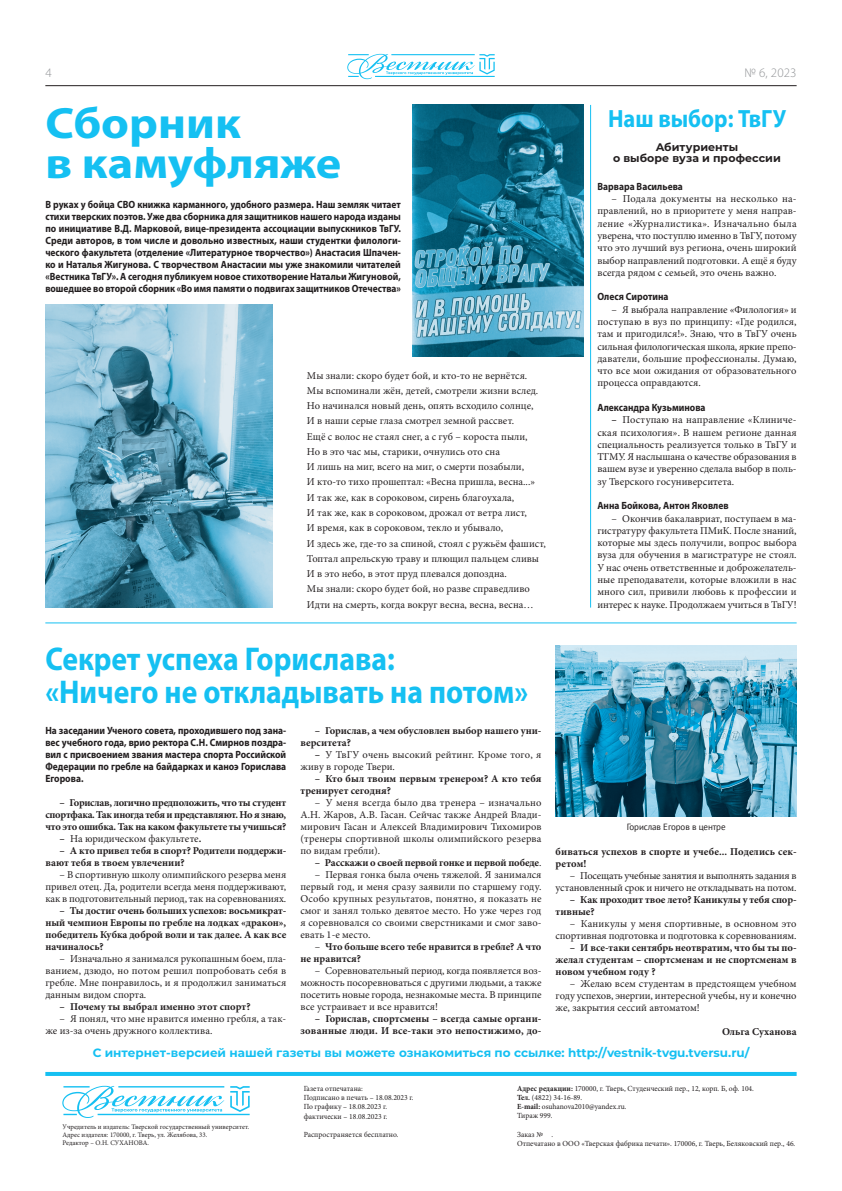
<style>
.page{position:relative;width:842px;height:1191px;background:#fff}
.page>*{position:absolute;margin:0;border:0;box-sizing:border-box;transform-origin:0 0}
.t1{font:700 44px/40px "Myriad Pro";color:#15c0f2;scale:1.1 1}
.t2{font:700 33px/33px "Myriad Pro";color:#15c0f2;scale:.9 1}
.t3{font:700 25px "Myriad Pro";color:#15c0f2;scale:.9 1}
.t4{font:300 13px "Myriad Pro";color:#939598}
.t5{font:700 12px "Montserrat";color:#15c0f2}
.t6{font:700 11px/11.8px "Montserrat";color:#231f20;text-align:center}
.t7{font:10.5px/12.3px "Minion Pro";color:#231f20;text-align:justify}
.t8{font:700 10.5px/12px "Minion Pro";color:#231f20}
.t9{font:700 10.5px/12px "Myriad Pro";color:#231f20;text-align:justify;scale:.9 1}
.t10{font:10.5px/12px "Minion Pro";letter-spacing:-.02em;color:#231f20;text-align:right}
.t11{font:9px "PT Sans";letter-spacing:-.01em;color:#231f20}
.t12{font:7.8px/9px "Minion Pro";color:#231f20}
.t13{font:7px/8px "Minion Pro";color:#231f20}
.s1{font-weight:700}
.s2{font-weight:400}
</style>
<div class="page">
<svg style="left:347px;top:54px;width:148px;height:25px"></svg>
<hr style="left:45px;top:85px;width:752px;height:1px;background:#231f20">
<hr style="left:45px;top:1072px;width:752px;height:4px;background:#15c0f2">
<svg style="left:62px;top:1085px;width:188px;height:33px"></svg>
<hr style="left:45px;top:622px;width:752px;height:1px;background:#15c0f2">
<hr style="left:590px;top:105px;width:1px;height:502px;background:#15c0f2">
<img style="left:412px;top:105px;width:171px;height:251px">
<img style="left:45px;top:305px;width:227px;height:302px">
<img style="left:556px;top:645px;width:241px;height:171px">
<p class="t4" style="left:45px;top:68px;width:8px">4</p>
<p class="t4" style="left:744px;top:68px;width:54px">№ 6, 2023</p>
<h1 class="t1" style="left:45px;top:106px;width:271px">Сборник<br>в камуфляже</h1>
<h3 class="t3" style="left:608px;top:109px;width:199px">Наш выбор: ТвГУ</h3>
<p class="t6" style="left:613px;top:142px;width:169px">Абитуриенты<br>о выборе вуза и профессии</p>
<p class="t9" style="left:597px;top:181px;width:96px">Варвара Васильева</p>
<p class="t7" style="left:597px;top:193px;width:201px;text-indent:14px">– Подала документы на несколько на&shy;правлений, но в приоритете у меня направ&shy;ление «Журналистика». Изначально была уверена, что поступлю именно в ТвГУ, потому что это лучший вуз региона, очень широкий выбор направлений подготовки. А ещё я буду всегда рядом с семьей, это очень важно.</p>
<p class="t9" style="left:597px;top:292px;width:80px">Олеся Сиротина</p>
<p class="t7" style="left:597px;top:304px;width:201px;text-indent:14px">– Я выбрала направление «Филология» и поступаю в вуз по принципу: «Где родился, там и пригодился!». Знаю, что в ТвГУ очень сильная филологическая школа, яркие препо&shy;даватели, большие профессионалы. Думаю, что все мои ожидания от образовательного процесса оправдаются.</p>
<p class="t9" style="left:597px;top:402px;width:122px">Александра Кузьминова</p>
<p class="t7" style="left:597px;top:415px;width:201px;text-indent:14px"><span class="s1">–</span> Поступаю на направление «Клиниче&shy;ская психология». В нашем регионе данная специальность реализуется только в ТвГУ и ТГМУ. Я наслышана о качестве образования в вашем вузе и уверенно сделала выбор в поль&shy;зу Тверского госуниверситета.</p>
<p class="t9" style="left:597px;top:500px;width:147px">Анна Бойкова, Антон Яковлев</p>
<p class="t7" style="left:597px;top:513px;width:201px;text-indent:14px">– Окончив бакалавриат, поступаем в ма&shy;гистратуру факультета ПМиК. После знаний, которые мы здесь получили, вопрос выбора вуза для обучения в магистратуре не стоял.<br>У нас очень ответственные и доброжелатель&shy;ные преподаватели, которые вложили в нас много сил, привили любовь к профессии и интерес к науке. Продолжаем учиться в ТвГУ!</p>
<p class="t9" style="left:45px;top:199px;width:397px">В руках у бойца СВО книжка карманного, удобного размера. Наш земляк читает стихи тверских поэтов. Уже два сборника для защитников нашего народа изданы по инициативе В.Д. Марковой, вице-президента ассоциации выпускников ТвГУ.<br>Среди авторов, в том числе и довольно известных, наши студентки филологи&shy;ческого факультета (отделение «Литературное творчество») Анастасия Шпачен&shy;ко и Наталья Жигунов а. С творчеством Анастасии мы уже знакомили читателей «Вестника ТвГУ». А сегодня публикуем новое стихотворение Натальи Жигуновой, вошедшее во второй сборник «Во имя памяти о подвигах защитников Отечества»</p>
<p class="t7" style="left:307px;top:368px;width:241px;line-height:15.3px;text-align:left">Мы знали: скоро будет бой, и кто-то не вернётся.<br>Мы вспоминали жён, детей, смотрели жизни вслед.<br>Но начинался новый день, опять всходило солнце,<br>И в наши серые глаза смотрел земной рассвет.<br>Ещё с волос не стаял снег, а с губ – короста пыли,<br>Но в это час мы, старики, очнулись ото сна<br>И лишь на миг, всего на миг, о смерти позабыли,<br>И кто-то тихо прошептал: «Весна пришла, весна...»<br>И так же, как в сороковом, сирень благоухала,<br>И так же, как в сороковом, дрожал от ветра лист,<br>И время, как в сороковом, текло и убывало,<br>И здесь же, где-то за спиной, стоял с ружьём фашист, Топтал апрельскую траву и плющил пальцем сливы И в это небо, в этот пруд плевался допоздна.<br>Мы знали: скоро будет бой, но разве справедливо Идти на смерть, когда вокруг весна, весна, весна…</p>
<h2 class="t2" style="left:45px;top:645px;width:538px">Секрет успеха Горислава:<br>«Ничего не откладывать на потом»</h2>
<p class="t8" style="left:300px;top:725px;width:242px;text-indent:14px">– Горислав, а чем обусловлен выбор нашего уни&shy;верситета?</p>
<p class="t7" style="left:300px;top:749px;width:242px;line-height:12px;text-indent:14px"><span class="s1">–</span> У ТвГУ очень высокий рейтинг. Кроме того, я живу в городе Твери.</p>
<p class="t8" style="left:300px;top:773px;width:242px;text-indent:14px">– Кто был твоим первым тренером? А кто тебя тренирует сегодня?</p>
<p class="t7" style="left:300px;top:797px;width:242px;text-indent:14px">– У меня всегда было два тренера – изначально А.Н. Жаров, А.В. Гасан. Сейчас также Андрей Влади&shy;мирович Гасан и Алексей Владимирович Тихомиров (тренеры спортивной школы олимпийского резерва по видам гребли).</p>
<p class="t8" style="left:315px;top:857px;width:228px">– Расскажи о своей первой гонке и первой победе<span class="s2">.</span></p>
<p class="t7" style="left:300px;top:869px;width:242px;line-height:12px;text-indent:14px">– Первая гонка была очень тяжелой. Я занимался первый год, и меня сразу заявили по старшему году.<br>Особо крупных результатов, понятно, я показать не смог и занял только девятое место. Но уже через год я соревновался со своими сверстниками и смог заво&shy;евать 1-е место.</p>
<p class="t8" style="left:300px;top:941px;width:242px;text-indent:14px"><span class="s2">–</span> Что больше всего тебе нравится в гребле? А что не нравится?</p>
<p class="t7" style="left:300px;top:965px;width:242px;line-height:12px;text-indent:14px">– Соревновательный период, когда появляется воз&shy;можность посоревноваться с другими людьми, а также посетить новые города, незнакомые места. В принципе все устраивает и все нравится!</p>
<p class="t8" style="left:300px;top:1013px;width:242px;text-align:right">– Горислав, спортсмены – всегда самые органи&shy;зованные люди. И все-таки это непостижимо, до-</p>
<p class="t9" style="left:45px;top:725px;width:269px">На заседании Ученого совета, проходившего под зана&shy;вес учебного года, врио ректора С.Н. Смирнов поздра&shy;вил с присвоением звания мастера спорта Российской Федерации по гребле на байдарках и каноэ Горислава Егорова.</p>
<p class="t8" style="left:45px;top:797px;width:242px;text-align:justify;text-indent:14px">– Горислав, логично предположить, что ты студент спортфака. Так иногда тебя и представляют. Но я знаю, что это ошибка. Так на каком факультете ты учишься?</p>
<p class="t7" style="left:60px;top:833px;width:143px"><span class="s1">–</span> На юридическом факультете<span class="s1">.</span></p>
<p class="t8" style="left:45px;top:845px;width:242px;text-indent:14px">– А кто привел тебя в спорт? Родители поддержи&shy;вают тебя в твоем увлечении?</p>
<p class="t7" style="left:45px;top:869px;width:242px;line-height:12px;text-indent:14px">– В спортивную школу олимпийского резерва меня привел отец. Да, родители всегда меня поддерживают, как в подготовительный период, так на соревнованиях.</p>
<p class="t8" style="left:45px;top:905px;width:242px;text-align:justify;text-indent:14px">– Ты достиг очень больших успехов: восьмикрат&shy;ный чемпион Европы по гребле на лодках «дракон», победитель Кубка доброй воли и так далее. А как все начиналось?</p>
<p class="t7" style="left:45px;top:953px;width:242px;line-height:12px;text-indent:14px">– Изначально я занимался рукопашным боем, пла&shy;ванием, дзюдо, но потом решил попробовать себя в гребле. Мне понравилось, и я продолжил заниматься данным видом спорта.</p>
<p class="t8" style="left:60px;top:1001px;width:192px">– Почему ты выбрал именно этот спорт?</p>
<p class="t7" style="left:45px;top:1013px;width:242px;line-height:12px;text-indent:14px">– Я понял, что мне нравится именно гребля, а так&shy;же из-за очень дружного коллектива.</p>
<p class="t11" style="left:627px;top:820px;width:100px">Горислав Егоров в центре</p>
<p class="t8" style="left:556px;top:846px;width:242px">биваться успехов в спорте и учебе... Поделись сек&shy;ретом!</p>
<p class="t10" style="left:556px;top:870px;width:242px">– Посещать учебные занятия и выполнять задания в установленный срок и ничего не откладывать на потом.</p>
<p class="t8" style="left:556px;top:894px;width:242px;text-indent:14px">– Как проходит твое лето? Каникулы у тебя спор&shy;тивные?</p>
<p class="t7" style="left:556px;top:918px;width:242px;line-height:12px;text-align:right">– Каникулы у меня спортивные, в основном это спортивная подготовка и подготовка к соревнованиям.</p>
<p class="t8" style="left:556px;top:942px;width:243px;text-align:justify;text-indent:14px">– И все-таки сентябрь неотвратим, что бы ты по&shy;желал студентам – спортсменам и не спортсменам в новом учебном году ?</p>
<p class="t7" style="left:556px;top:978px;width:242px;line-height:12px;text-indent:14px">– Желаю всем студентам в предстоящем учебном году успехов, энергии, интересной учебы, ну и конечно же, закрытия сессий автоматом!</p>
<p class="t8" style="left:722px;top:1026px;width:76px">Ольга Суханова</p>
<p class="t5" style="left:93px;top:1048px;width:658px">С интернет-версией нашей газеты вы можете ознакомиться по ссылке: http://vestnik-tvgu.tversu.ru/</p>
<p class="t13" style="left:63px;top:1123px;width:188px">Учредитель и издатель: Тверской государственный университет.<br>Адрес издателя: 170000, г. Тверь, ул. Желябова, 33.<br>Редактор – О.Н. СУХАНОВА.</p>
<p class="t12" style="left:304px;top:1085px;width:111px">Газета отпечатана:<br>Подписано в печать – 18.08.2023 г.<br>По графику – 18.08.2023 г. фактически – 18.08.2023 г.</p>
<p class="t12" style="left:304px;top:1130px;width:96px">Распространяется бесплатно.</p>
<p class="t12" style="left:517px;top:1085px;width:238px"><span class="s1">Адрес редакции:</span> 170000, г. Тверь, Студенческий пер., 12, корп. Б, оф. 104.<br><span class="s1">Тел.</span> (4822) 34-16-89.<br><span class="s1">E-mail:</span> osuhanova2010@yandex.ru.<br>Тираж 999.</p>
<p class="t12" style="left:517px;top:1130px;width:280px">Заказ № .<br>Отпечатано в ООО «Тверская фабрика печати». 170006, г. Тверь, Беляковский пер., 46.</p>
</div>
